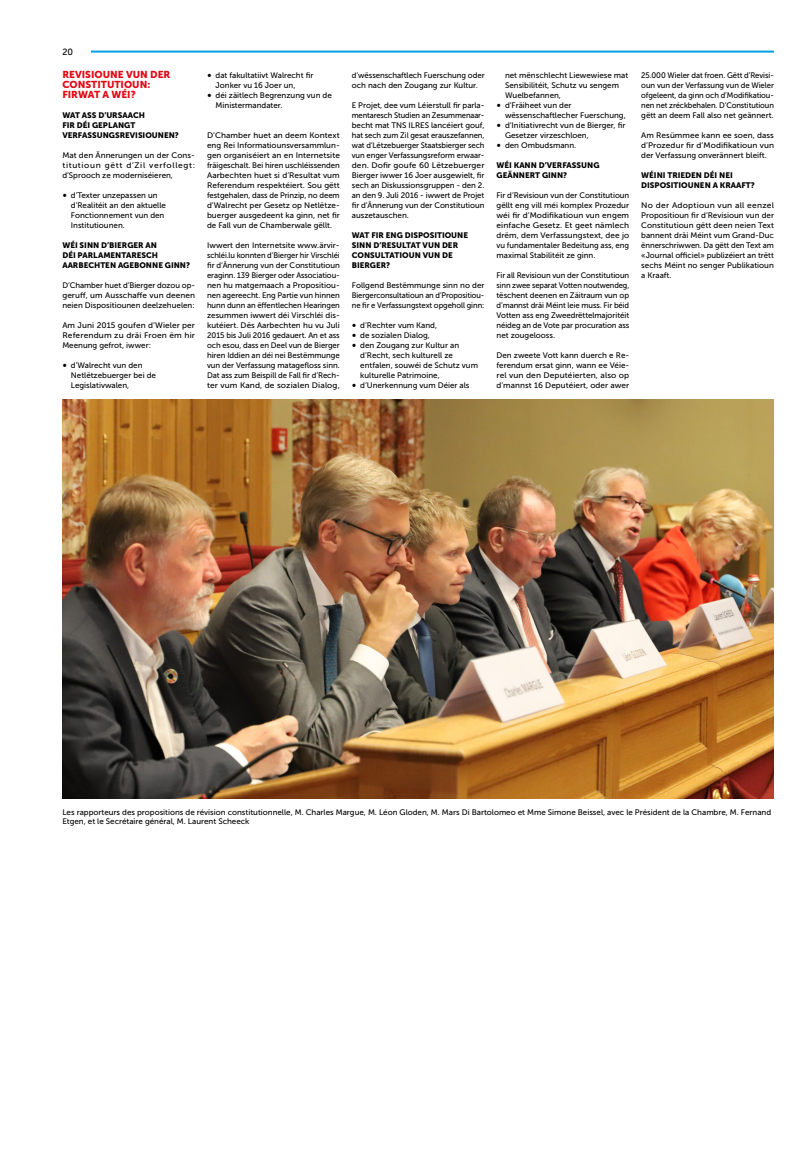
<style>
.page{position:relative;width:808px;height:1163px;background:#fff}
.page>*{position:absolute;margin:0;border:0;box-sizing:border-box;transform-origin:0 0}
.t1{font:10px/10px "Museo Sans 900";color:#e30613}
.t2{font:9px "Museo Sans 500";color:#000}
.t3{font:8px/10px "Museo Sans 500";color:#000;text-align:justify}
.t4{font:8px/10px "Museo Sans 900";color:#000}
.t5{font:8px/10px "Museo Sans 500";color:#000;text-align:justify;scale:1.05 1}
.t6{font:8px/10px "Museo Sans 500";color:#000;text-align:justify;scale:.96 1}
.t7{font:8px/10px "Museo Sans 500";color:#000;text-align:justify;scale:1.04 1}
.s1{font-family:"Minion Pro";font-size:12px}
</style>
<div class="page">
<hr style="left:62px;top:51px;width:712px;height:2px;background:#009fe3">
<div style="left:62px;top:48px;width:29px;height:7px;background:#fff"></div>
<img style="left:62px;top:399px;width:712px;height:399px">
<p class="t2" style="left:62px;top:47px;width:12px">20</p>
<p class="t1" style="left:62px;top:70px;width:110px">REVISIOUNE VUN DER<br>CONSTITUTIOUN:<br>FIRWAT A WÉI?</p>
<p class="t4" style="left:62px;top:110px;width:118px">WAT ASS D’URSAACH<br>FIR DÉI GEPLANGT<br>VERFASSUNGSREVISIOUNEN?</p>
<p class="t3" style="left:62px;top:150px;width:134px">Mat den Ännerungen un der Cons&shy;titutioun gëtt d’Zil verfollegt: d’Sprooch ze moderniséieren,</p>
<p class="t3" style="left:71px;top:190px;width:97px;text-align:left;text-indent:-9px"><span class="s1">•</span> d’Texter unzepassen un d’Realitéit an den aktuelle<br>Fonctionnement vun den<br>Institutiounen.</p>
<p class="t4" style="left:62px;top:240px;width:129px">WÉI SINN D’BIERGER AN<br>DÉI PARLAMENTARESCH<br>AARBECHTEN AGEBONNE GINN?</p>
<p class="t3" style="left:62px;top:280px;width:134px">D‘Chamber huet d’Bierger dozou op&shy;geruff, um Ausschaffe vun deenen neien Dispositiounen deelzehuelen:</p>
<p class="t7" style="left:62px;top:320px;width:129px">Am Juni 2015 goufen d’Wieler per Referendum zu dräi Froen ëm hir Meenung gefrot, iwwer:</p>
<p class="t3" style="left:71px;top:360px;width:87px;text-align:left;text-indent:-9px"><span class="s1">•</span> d’Walrecht vun den<br>Netlëtzebuerger bei de<br>Legislativwalen,</p>
<p class="t3" style="left:216px;top:70px;width:99px;text-indent:-9px"><span class="s1">•</span> dat fakultatiivt Walrecht fir<br>Jonker vu 16 Joer un,</p>
<p class="t3" style="left:216px;top:90px;width:118px;text-indent:-9px"><span class="s1">•</span> déi zäitlech Begrenzung vun de<br>Ministermandater.</p>
<p class="t3" style="left:207px;top:130px;width:134px">D’Chamber huet an deem Kontext eng Rei Informatiounsversammlun&shy;gen organiséiert an en Internetsite fräigeschalt. Bei hiren uschléissenden Aarbechten huet si d’Resultat vum Referendum respektéiert. Sou gëtt festgehalen, dass de Prinzip, no deem d’Walrecht per Gesetz op Netlëtze&shy;buerger ausgedeent ka ginn, net fir de Fall vun de Chamberwale gëllt.</p>
<p class="t3" style="left:207px;top:240px;width:134px">Iwwert den Internetsite www.ärvir&shy;schléi.lu konnten d’Bierger hir Virschléi fir d‘Ännerung vun der Constitutioun eraginn. 139 Bierger oder Associatiou&shy;nen hu matgemaach a Propositiou&shy;nen agereecht. Eng Partie vun hinnen hunn dunn an ëffentlechen Hearingen zesummen iwwert déi Virschléi dis&shy;kutéiert. Dës Aarbechten hu vu Juli 2015 bis Juli 2016 gedauert. An et ass och esou, dass en Deel vun de Bierger hiren Iddien an déi nei Bestëmmunge vun der Verfassung matagefloss sinn.<br>Dat ass zum Beispill de Fall fir d‘Rech&shy;ter vum Kand, de sozialen Dialog,</p>
<p class="t3" style="left:352px;top:70px;width:134px">d‘wëssenschaftlech Fuerschung oder och nach den Zougang zur Kultur.</p>
<p class="t3" style="left:352px;top:100px;width:134px">E Projet, dee vum Léierstull fir parla&shy;mentaresch Studien an Zesummenaar&shy;becht mat TNS ILRES lancéiert gouf, hat sech zum Zil gesat erauszefannen, wat d‘Lëtzebuerger Staatsbierger sech vun enger Verfassungsreform erwaar&shy;den. Dofir goufe 60 Lëtzebuerger Bierger iwwer 16 Joer ausgewielt, fir sech an Diskussionsgruppen - den 2. an den 9. Juli 2016 - iwwert de Projet fir d‘Ännerung vun der Constitutioun auszetauschen.</p>
<p class="t4" style="left:352px;top:230px;width:118px">WAT FIR ENG DISPOSITIOUNE<br>SINN D’RESULTAT VUN DER<br>CONSULTATIOUN VUN DE<br>BIERGER?</p>
<p class="t3" style="left:352px;top:280px;width:134px">Follgend Bestëmmunge sinn no der Biergerconsultatioun an d‘Propositiou&shy;ne fir e Verfassungstext opgeholl ginn:</p>
<p class="t3" style="left:352px;top:320px;width:87px"><span class="s1">•</span> d’Rechter vum Kand,</p>
<p class="t3" style="left:352px;top:330px;width:80px"><span class="s1">•</span> de sozialen Dialog,</p>
<p class="t3" style="left:360px;top:340px;width:119px;text-align:left;text-indent:-9px"><span class="s1">•</span> den Zougang zur Kultur an d’Recht, sech kulturell ze entfalen, souwéi de Schutz vum kulturelle Patrimoine,</p>
<p class="t3" style="left:352px;top:380px;width:119px"><span class="s1">•</span> d‘Unerkennung vum Déier als</p>
<p class="t3" style="left:505px;top:70px;width:125px;text-align:left">net mënschlecht Liewewiese mat<br>Sensibilitéit, Schutz vu sengem<br>Wuelbefannen,</p>
<p class="t3" style="left:505px;top:100px;width:122px;text-indent:-9px"><span class="s1">•</span> d‘Fräiheet vun der wëssenschaftlecher Fuerschung,</p>
<p class="t3" style="left:505px;top:120px;width:122px;text-indent:-9px"><span class="s1">•</span> d‘Initiativrecht vun de Bierger, fir<br>Gesetzer virzeschloen,</p>
<p class="t3" style="left:496px;top:140px;width:81px"><span class="s1">•</span> den Ombudsmann.</p>
<p class="t4" style="left:496px;top:160px;width:104px">WÉI KANN D’VERFASSUNG<br>GEÄNNERT GINN?</p>
<p class="t3" style="left:496px;top:190px;width:134px">Fir d’Revisioun vun der Constitutioun gëllt eng vill méi komplex Prozedur wéi fir d’Modifikatioun vun engem einfache Gesetz. Et geet nämlech drëm, dem Verfassungstext, dee jo vu fundamentaler Bedeitung ass, eng maximal Stabilitéit ze ginn.</p>
<p class="t3" style="left:496px;top:270px;width:134px">Fir all Revisioun vun der Constitutioun sinn zwee separat Votten noutwendeg, tëschent deenen en Zäitraum vun op d’mannst dräi Méint leie muss. Fir béid Votten ass eng Zweedrëttelmajoritéit néideg an de Vote par procuration ass net zougelooss.</p>
<p class="t3" style="left:496px;top:350px;width:134px">Den zweete Vott kann duerch e Re&shy;ferendum ersat ginn, wann ee Véie&shy;rel vun den Deputéierten, also op d’mannst 16 Deputéiert, oder awer</p>
<p class="t6" style="left:641px;top:70px;width:140px">25.000 Wieler dat froen. Gëtt d’Revisi&shy;oun vun der Verfassung vun de Wieler ofgeleent, da ginn och d’Modifikatiou&shy;nen net zréckbehalen. D‘Constitutioun gëtt an deem Fall also net geännert.</p>
<p class="t3" style="left:641px;top:130px;width:134px">Am Resümmee kann ee soen, dass d’Prozedur fir d’Modifikatioun vun der Verfassung onverännert bleift.</p>
<p class="t4" style="left:641px;top:170px;width:115px">WÉINI TRIEDEN DÉI NEI<br>DISPOSITIOUNEN A KRAAFT?</p>
<p class="t5" style="left:641px;top:200px;width:128px">No der Adoptioun vun all eenzel Propositioun fir d’Revisioun vun der Constitutioun gëtt deen neien Text bannent dräi Méint vum Grand-Duc ënnerschriwwen. Da gëtt den Text am « Journal officiel » publizéiert an trëtt sechs Méint no senger Publikatioun a Kraaft.</p>
<p class="t3" style="left:62px;top:807px;width:710px;line-height:9px">Les rapporteurs des propositions de révision constitutionnelle, M. Charles Margue, M. Léon Gloden, M. Mars Di Bartolomeo et Mme Simone Beissel, avec le Président de la Chambre, M. Fernand<br>Etgen, et le Secrétaire général, M. Laurent Scheeck</p>
</div>
